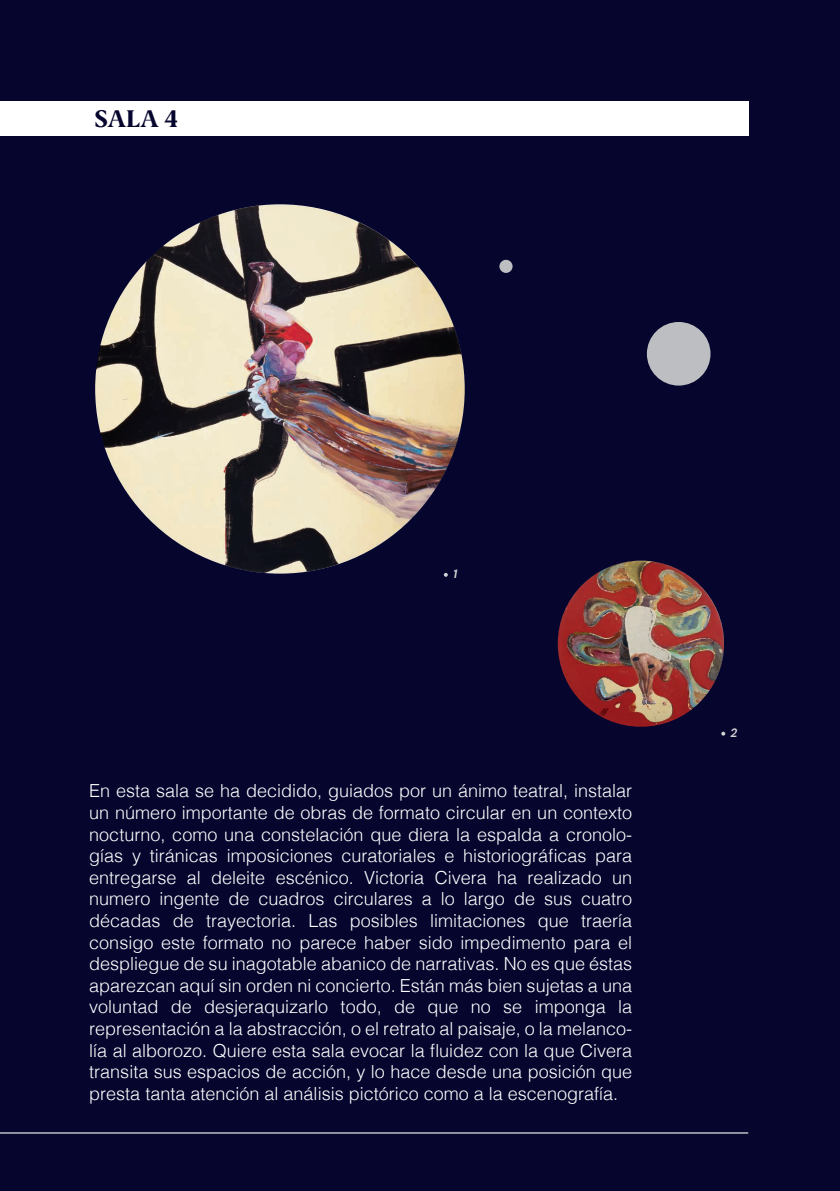
<style>
.page{position:relative;width:840px;height:1191px;background:#fff}
.page>*{position:absolute;margin:0;border:0;box-sizing:border-box;transform-origin:0 0}
.t1{font:800 24.2px "Berlingske Serif";color:#05052e}
.t2{font:300 18px/21.6px "Helvetica";color:#fff;text-align:justify}
.t3{font:italic 700 12px "DM Sans";color:#d1d2d4}
</style>
<div class="page">
<div style="left:0;top:0;width:839px;height:1191px;background:#05052e"></div>
<div style="left:0;top:101px;width:748px;height:35px;background:#fff"></div>
<div style="left:499px;top:260px;width:13px;height:13px;background:#bdbec1;border-radius:50%"></div>
<div style="left:646px;top:322px;width:64px;height:63px;background:#bdbec1;border-radius:50%"></div>
<hr style="left:0;top:1132px;width:747px;height:1px;background:#fff">
<svg style="left:443px;top:573px;width:4px;height:4px"></svg>
<img style="left:95px;top:204px;width:369px;height:369px;border-radius:185px">
<img style="left:557px;top:560px;width:166px;height:166px;border-radius:83px">
<h1 class="t1" style="left:94px;top:101px;width:85px">SALA 4</h1>
<p class="t3" style="left:453px;top:566px;width:6px">1</p>
<p class="t2" style="left:89px;top:779px;width:544px">En esta sala se ha decidido, guiados por un ánimo teatral, instalar un número importante de obras de formato circular en un contexto nocturno, como una constelación que diera la espalda a cronolo&shy;gías y tiránicas imposiciones curatoriales e historiográficas para entregarse al deleite escénico. Victoria Civera ha realizado un numero ingente de cuadros circulares a lo largo de sus cuatro décadas de trayectoria. Las posibles limitaciones que traería consigo este formato no parece haber sido impedimento para el despliegue de su inagotable abanico de narrativas. No es que éstas aparezcan aquí sin orden ni concierto. Están más bien sujetas a una voluntad de desjeraquizarlo todo, de que no se imponga la representación a la abstracción, o el retrato al paisaje, o la melanco&shy;lía al alborozo. Quiere esta sala evocar la fluidez con la que Civera transita sus espacios de acción, y lo hace desde una posición que presta tanta atención al análisis pictórico como a la escenografía.</p>
<p class="t3" style="left:730px;top:725px;width:8px">2</p>
</div>
